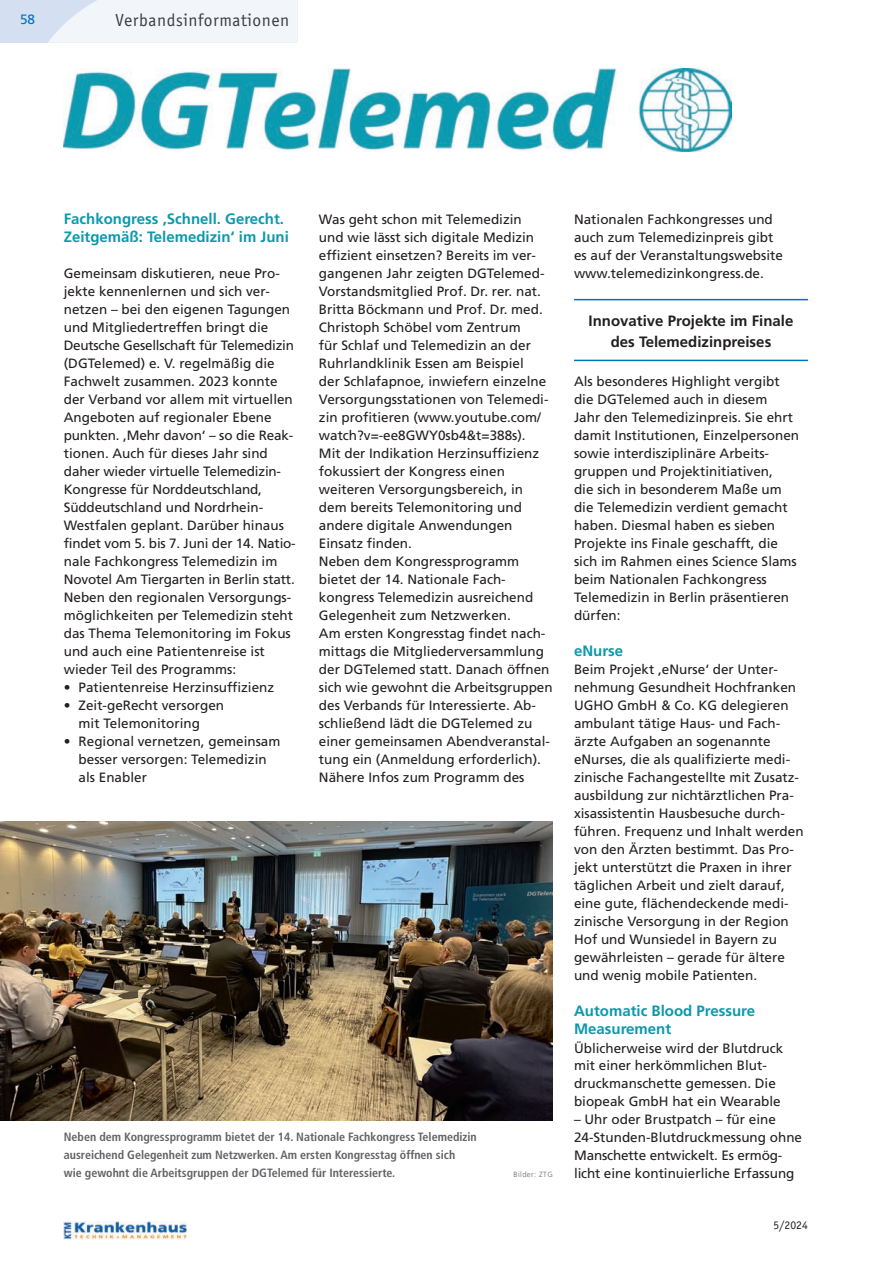
<style>
.page{position:relative;width:893px;height:1263px;background:#fff}
.page>*{position:absolute;margin:0;border:0;box-sizing:border-box;transform-origin:0 0}
.t1{font:18px "Officina Sans";letter-spacing:.03em;color:#3e3e3f}
.t2{font:700 15px/18px "Frutiger";color:#0c99ad}
.t3{font:700 15px/21px "Frutiger";color:#231f20;text-align:center}
.t4{font:13.5px/18px "Frutiger";color:#231f20}
.t5{font:13.5px "Frutiger";color:#0072bc}
.t6{font:700 condensed 12px/18px "Frutiger";color:#636366}
.t7{font:12px "Officina Sans";color:#231f20}
.t8{font:300 7.5px "Frutiger";letter-spacing:.055em;color:#636366}
</style>
<div class="page">
<hr style="left:574px;top:299px;width:234px;height:1px;background:#0072bc">
<hr style="left:574px;top:360px;width:234px;height:1px;background:#0072bc">
<div style="left:0;top:0;width:298px;height:43px;background:#d4e0f1"></div>
<svg style="left:48px;top:0;width:250px;height:43px;background:#eff3f9"></svg>
<img style="left:64px;top:1222px;width:123px;height:18px">
<img style="left:64px;top:68px;width:667px;height:84px">
<img style="left:0;top:822px;width:553px;height:298px">
<p class="t5" style="left:20px;top:14px;width:17px">58</p>
<p class="t1" style="left:115px;top:14px;width:175px">Verbandsinformationen</p>
<p class="t2" style="left:64px;top:211px;width:227px">Fachkongress ,Schnell. Gerecht.<br>Zeitgemäß: Telemedizin‘ im Juni</p>
<p class="t4" style="left:64px;top:266px;width:234px">Gemeinsam diskutieren, neue Pro&shy;jekte kennenlernen und sich ver - netzen – bei den eigenen Tagungen und Mitgliedertreffen bringt die Deutsche Gesellschaft für Telemedizin (DGTelemed) e. V. regelmäßig die Fachwelt zusammen. 2023 konnte der Verband vor allem mit virtuellen Angeboten auf regionaler Ebene punkten. ,Mehr davon‘ – so die Reak&shy;tionen. Auch für dieses Jahr sind<br>da her wieder virtuelle Telemedizin-Kongresse für Norddeutschland, Süddeutschland und Nordrhein-Westfalen ge plant. Darüber hinaus findet vom 5. bis 7. Juni der 14. Natio&shy;nale Fachkongress Telemedizin im Novotel Am Tiergarten in Berlin statt.<br>Neben den regionalen Versorgungs - mög lichkeiten per Telemedizin steht das Thema Telemonitoring im Fokus und auch eine Patientenreise ist wieder Teil des Programms:</p>
<p class="t4" style="left:64px;top:680px;width:212px">• Patientenreise Herzinsuffizienz</p>
<p class="t4" style="left:79px;top:698px;width:147px;text-indent:-15px">• Zeit-geRecht versorgen mit Telemonitoring</p>
<p class="t4" style="left:79px;top:734px;width:203px;text-indent:-15px">• Regional vernetzen, gemeinsam besser versorgen: Telemedizin als Enabler</p>
<p class="t4" style="left:319px;top:212px;width:231px">Was geht schon mit Telemedizin und wie lässt sich digitale Medizin effizient einsetzen? Bereits im ver&shy;gangenen Jahr zeigten DGTelemed-Vorstandsmitglied Prof. Dr. rer. nat.<br>Britta Böckmann und Prof. Dr. med.<br>Christoph Schöbel vom Zentrum<br>für Schlaf und Telemedizin an der Ruhrlandklinik Essen am Beispiel<br>der Schlafapnoe, inwiefern einzelne Versorgungsstationen von Telemedi&shy;zin profitieren (www.youtube.com/ watch?v=-ee8GWY0sb4&amp;t=388s).<br>Mit der Indikation Herzinsuffizienz fokussiert der Kongress einen weiteren Versorgungsbereich, in dem be reits Telemonitoring und andere digitale Anwendungen Einsatz finden.</p>
<p class="t4" style="left:319px;top:554px;width:235px">Neben dem Kongressprogramm bietet der 14. Nationale Fach - kongress Telemedizin ausreichend Gelegenheit zum Netzwerken.<br>Am ersten Kongresstag findet nach&shy;mittags die Mitgliederversammlung der DGTelemed statt. Danach öffnen sich wie gewohnt die Arbeitsgruppen des Verbands für Interessierte. Ab - schließend lädt die DGTelemed zu einer gemeinsamen Abendveranstal&shy;tung ein (Anmeldung erforderlich).<br>Nähere Infos zum Programm des</p>
<p class="t6" style="left:64px;top:1129px;width:415px">Neben dem Kongressprogramm bietet der 14. Nationale Fachkongress Telemedizin ausreichend Gelegenheit zum Netzwerken. Am ersten Kongresstag öffnen sich<br>wie gewohnt die Arbeitsgruppen der DGTelemed für Interessierte.</p>
<p class="t8" style="left:514px;top:1171px;width:41px">Bilder: ZTG</p>
<p class="t4" style="left:574px;top:212px;width:210px">Nationalen Fachkongresses und auch zum Telemedizinpreis gibt es auf der Veranstaltungswebsite www.telemedizinkongress.de.</p>
<p class="t3" style="left:589px;top:311px;width:206px">Innovative Projekte im Finale des Telemedizinpreises</p>
<p class="t4" style="left:574px;top:374px;width:227px">Als besonderes Highlight vergibt die DGTelemed auch in diesem<br>Jahr den Telemedizinpreis. Sie ehrt damit Institutionen, Einzelpersonen sowie interdisziplinäre Arbeits - gruppen und Projektinitiativen,<br>die sich in be sonderem Maße um die Telemedizin verdient gemacht haben. Diesmal haben es sieben<br>Projekte ins Finale geschafft, die sich im Rahmen eines Science Slams beim Nationalen Fachkongress<br>Telemedizin in Berlin präsentieren dürfen:</p>
<p class="t2" style="left:574px;top:643px;width:51px">eNurse</p>
<p class="t4" style="left:574px;top:662px;width:231px">Beim Projekt ,eNurse‘ der Unter - nehmung Gesundheit Hochfranken UGHO GmbH &amp; Co. KG delegieren ambulant tätige Haus- und Fach - ärzte Aufgaben an sogenannte eNurses, die als qualifizierte medi - zinische Fachangestellte mit Zusatz&shy;ausbildung zur nichtärztlichen Pra&shy;xisassistentin Hausbesuche durch - führen. Frequenz und Inhalt werden von den Ärzten bestimmt. Das Pro&shy;jekt unterstützt die Praxen in ihrer täg lichen Arbeit und zielt darauf, eine gute, flächendeckende medi - zinische Versorgung in der Region Hof und Wunsiedel in Bayern zu gewähr leisten – gerade für ältere und wenig mobile Patienten.</p>
<p class="t2" style="left:574px;top:1003px;width:183px">Automatic Blood Pressure<br>Measurement</p>
<p class="t4" style="left:574px;top:1040px;width:211px">Üblicherweise wird der Blutdruck mit einer herkömmlichen Blut - druckmanschette gemessen. Die biopeak GmbH hat ein Wearable</p>
<p class="t4" style="left:574px;top:1112px;width:230px">– Uhr oder Brustpatch – für eine 24-Stunden-Blutdruckmessung ohne Manschette entwickelt. Es ermög&shy;licht eine kontinuierliche Erfassung</p>
<p class="t7" style="left:774px;top:1221px;width:36px">5/2024</p>
</div>
